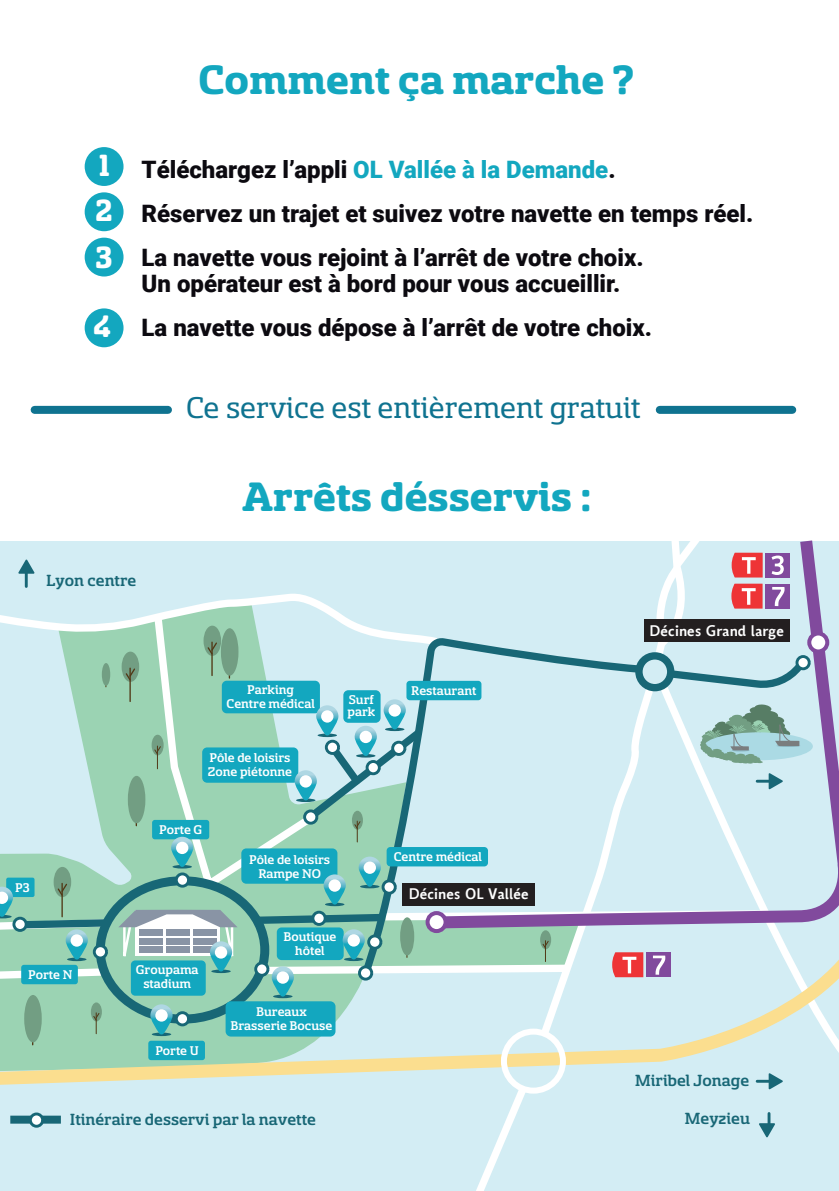
<style>
.page{position:relative;width:839px;height:1191px;background:#fff}
.page>*{position:absolute;margin:0;border:0;box-sizing:border-box;transform-origin:0 0}
.t1{font:700 45.6px "Sancoale Sl Sf W01 Norm";color:#13a7bf}
.t2{font:700 34px/46.2px "Sancoale Sl Sf W01 Norm";color:#fff;text-align:justify}
.t3{font:33.2px "Sancoale Sl Sf W01 Norm";color:#0f7390}
.t4{font:900 24px/44px "Roboto";color:#0c0a10}
.t5{font:500 18px "Sancoale Sl Sf W01 Norm";color:#186776}
.t6{font:500 14px/14px "Sancoale Sl Sf W01 Norm";color:#fff;text-align:center}
.t7{font:700 14px "Confluence";color:#fff}
.s1{color:#13a7bf}
</style>
<div class="page">
<div style="left:0;top:541px;width:839px;height:650px;background:#d3edf4"></div>
<svg style="left:0;top:1061px;width:770px;height:31px"></svg>
<svg style="left:459px;top:1080px;width:73px;height:111px"></svg>
<div style="left:501px;top:1028px;width:65px;height:65px;border:6px solid #fff;border-radius:50%"></div>
<div style="left:10px;top:1115px;width:51px;height:8px;background:#186776"></div>
<svg style="left:759px;top:1123px;width:16px;height:14px"></svg>
<div style="left:85px;top:147px;width:39px;height:39px;background:#13a7bf;border-radius:50%"></div>
<div style="left:85px;top:192px;width:39px;height:39px;background:#13a7bf;border-radius:50%"></div>
<div style="left:85px;top:238px;width:39px;height:38px;background:#13a7bf;border-radius:50%"></div>
<div style="left:85px;top:308px;width:39px;height:39px;background:#13a7bf;border-radius:50%"></div>
<div style="left:35px;top:406px;width:133px;height:8px;background:#0f7390"></div>
<div style="left:660px;top:406px;width:132px;height:8px;background:#0f7390"></div>
<hr style="left:767px;top:1113px;width:3px;height:15px;background:#186776">
<svg style="left:757px;top:1073px;width:26px;height:16px"></svg>
<div style="left:29px;top:1112px;width:15px;height:15px;background:#fff;border:3px solid #186776;border-radius:50%"></div>
<svg style="left:0;top:540px;width:839px;height:521px"></svg>
<h2 class="t2" style="left:95px;top:142px;width:19px">1<br>2<br>3</h2>
<h2 class="t2" style="left:93px;top:304px;width:19px">4</h2>
<h1 class="t1" style="left:199px;top:58px;width:437px">Comment ça marche ?</h1>
<p class="t4" style="left:142px;top:146px;width:613px">Téléchargez l’appli <span class="s1">OL Vallée à la Demande</span>.<br>Réservez un trajet et suivez votre navette en temps réel.<br>La navette vous rejoint à l’arrêt de votre choix.</p>
<p class="t4" style="left:142px;top:260px;width:512px">Un opérateur est à bord pour vous accueillir.<br>La navette vous dépose à l’arrêt de votre choix.</p>
<h3 class="t3" style="left:186px;top:392px;width:456px">Ce service est entièrement gratuit</h3>
<h1 class="t1" style="left:243px;top:474px;width:349px">Arrêts désservis :</h1>
<p class="t5" style="left:46px;top:572px;width:91px">Lyon centre</p>
<p class="t6" style="left:15px;top:880px;width:16px">P3</p>
<p class="t6" style="left:28px;top:968px;width:46px">Porte N</p>
<p class="t6" style="left:227px;top:683px;width:90px">Parking<br>Centre médical</p>
<p class="t6" style="left:208px;top:751px;width:86px;text-align:left">Pôle de loisirs<br>Zone piétonne</p>
<p class="t6" style="left:347px;top:694px;width:29px;line-height:12px;text-align:left">Surf park</p>
<p class="t6" style="left:159px;top:823px;width:44px">Porte G</p>
<p class="t6" style="left:249px;top:852px;width:82px">Pôle de loisirs<br>Rampe NO</p>
<p class="t6" style="left:136px;top:962px;width:64px">Groupama stadium</p>
<p class="t6" style="left:155px;top:1044px;width:45px">Porte U</p>
<p class="t6" style="left:284px;top:930px;width:54px">Boutique hôtel</p>
<p class="t6" style="left:231px;top:1004px;width:103px">Bureaux<br>Brasserie Bocuse</p>
<p class="t6" style="left:411px;top:684px;width:67px">Restaurant</p>
<p class="t6" style="left:394px;top:850px;width:90px">Centre médical</p>
<p class="t7" style="left:409px;top:885px;width:122px">Décines OL Vallée</p>
<p class="t7" style="left:649px;top:621px;width:136px">Décines Grand large</p>
<p class="t5" style="left:635px;top:1072px;width:115px">Miribel Jonage</p>
<p class="t5" style="left:70px;top:1111px;width:248px">Itinéraire desservi par la navette</p>
<p class="t5" style="left:685px;top:1110px;width:67px">Meyzieu</p>
</div>
